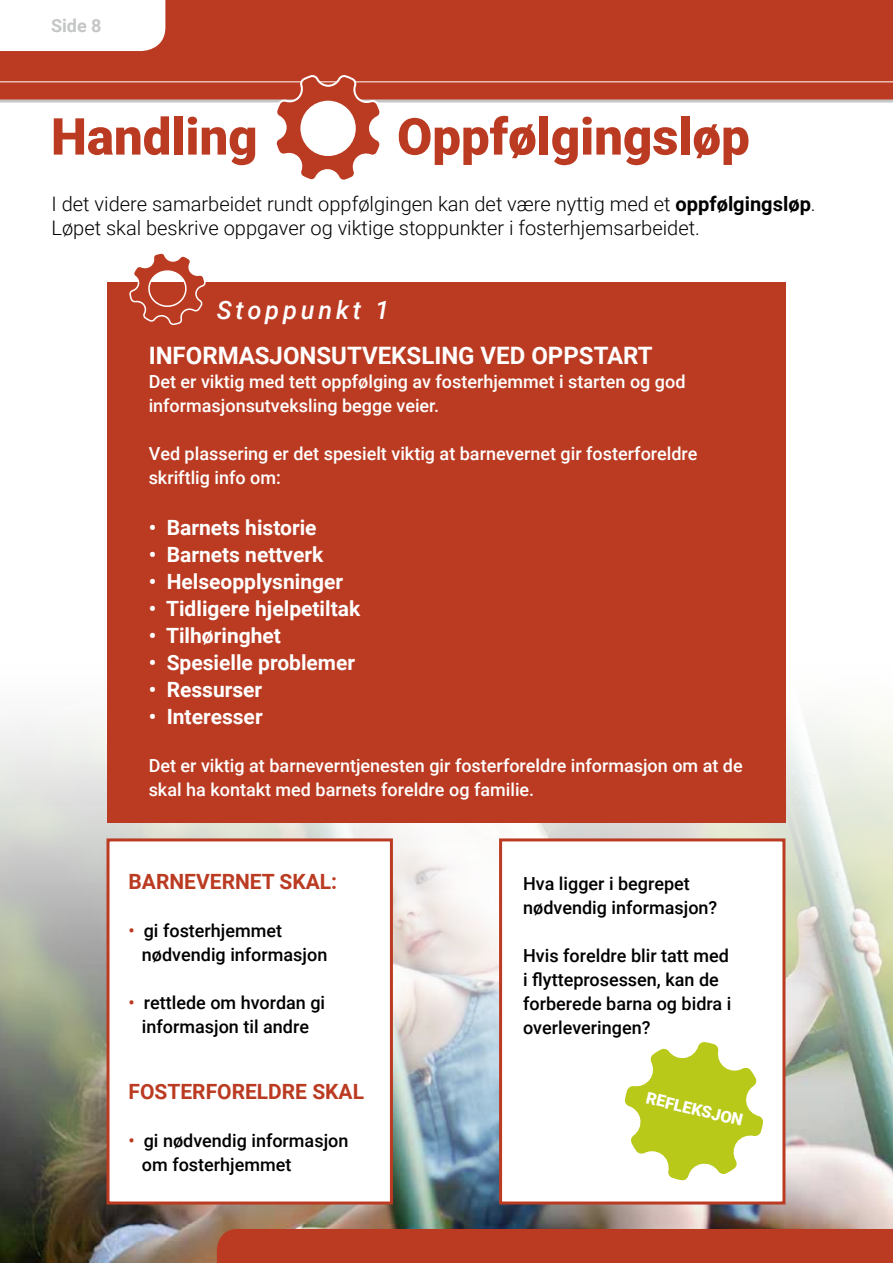
<style>
.page{position:relative;width:893px;height:1263px;background:#fff}
.page>*{position:absolute;margin:0;border:0;box-sizing:border-box;transform-origin:0 0}
.t1{font:900 51px "Roboto";color:#bb3b22}
.t2{font:italic 500 25.35px "Roboto";letter-spacing:.15em;color:#fff}
.t3{font:700 24px "Roboto";color:#fff}
.t4{font:700 21px "Roboto";color:#fff}
.t5{font:700 21px "Roboto";color:#bb3b22}
.t6{font:300 20.1px/24px "Roboto";color:#000}
.t7{font:500 18px/24px "Roboto";color:#fff}
.t8{font:500 18px/24px "Roboto";color:#000}
.t9{font:700 18px "Roboto";color:#c5c6c6}
.t10{font:900 16.35px "Roboto";color:#fff}
.s1{font-weight:700}
.s2{color:#bb3b22}
</style>
<div class="page">
<img style="left:0;top:586px;width:893px;height:677px">
<div style="left:217px;top:1229px;width:676px;height:34px;background:#bb3b22"></div>
<div style="left:0;top:0;width:893px;height:101px;background:#bb3b22"></div>
<div style="left:0;top:0;width:165px;height:51px;background:#fff"></div>
<hr style="left:0;top:99px;width:893px;height:3px;background:#c5c6c6">
<hr style="left:0;top:82px;width:893px;height:1px;background:#fff">
<svg style="left:273px;top:75px;width:111px;height:105px"></svg>
<div style="left:107px;top:283px;width:678px;height:540px;background:#bb3b22"></div>
<svg style="left:129px;top:253px;width:77px;height:72px"></svg>
<div style="left:107px;top:838px;width:286px;height:366px;background:#fff;border:3px solid #bb3b22"></div>
<div style="left:499px;top:838px;width:286px;height:366px;background:#fff;border:3px solid #bb3b22"></div>
<svg style="left:624px;top:1042px;width:140px;height:139px"></svg>
<p class="t9" style="left:51px;top:13px;width:52px">Side 8</p>
<h1 class="t1" style="left:51px;top:101px;width:208px">Handling</h1>
<h1 class="t1" style="left:397px;top:101px;width:354px">Oppfølgingsløp</h1>
<p class="t6" style="left:52px;top:191px;width:766px">I det videre samarbeidet rundt oppfølgingen kan det være nyttig med et <span class="s1">oppfølgingsløp</span>.<br>Løpet skal beskrive oppgaver og viktige stoppunkter i fosterhjemsarbeidet.</p>
<h2 class="t2" style="left:217px;top:293px;width:174px">Stoppunkt 1</h2>
<h3 class="t3" style="left:149px;top:339px;width:506px">INFORMASJONSUTVEKSLING VED OPPSTART</h3>
<p class="t7" style="left:149px;top:369px;width:538px">Det er viktig med tett oppfølging av fosterhjemmet i starten og god informasjonsutveksling begge veier.</p>
<p class="t7" style="left:149px;top:441px;width:550px">Ved plassering er det spesielt viktig at barnevernet gir fosterforeldre skriftlig info om:</p>
<p class="t4" style="left:149px;top:513px;width:169px">• Barnets historie</p>
<p class="t4" style="left:149px;top:540px;width:176px">• Barnets nettverk</p>
<p class="t4" style="left:149px;top:567px;width:196px">• Helseopplysninger</p>
<p class="t4" style="left:149px;top:594px;width:213px">• Tidligere hjelpetiltak</p>
<p class="t4" style="left:149px;top:621px;width:134px">• Tilhøringhet</p>
<p class="t4" style="left:149px;top:648px;width:208px">• Spesielle problemer</p>
<p class="t4" style="left:149px;top:675px;width:115px">• Ressurser</p>
<p class="t4" style="left:149px;top:702px;width:115px">• Interesser</p>
<p class="t7" style="left:149px;top:753px;width:596px">Det er viktig at barneverntjenesten gir fosterforeldre informasjon om at de skal ha kontakt med barnets foreldre og familie.</p>
<p class="t5" style="left:129px;top:867px;width:210px">BARNEVERNET SKAL:</p>
<p class="t8" style="left:142px;top:918px;width:187px;text-indent:-13px"><span class="s2">•</span> gi fosterhjemmet nødvendig informasjon</p>
<p class="t8" style="left:129px;top:990px;width:198px;text-align:center"><span class="s2">•</span> rettlede om hvordan gi informasjon til andre</p>
<p class="t5" style="left:129px;top:1077px;width:237px">FOSTERFORELDRE SKAL</p>
<p class="t8" style="left:142px;top:1128px;width:208px;text-indent:-13px"><span class="s2">•</span> gi nødvendig informasjon om fosterhjemmet</p>
<p class="t8" style="left:523px;top:871px;width:196px">Hva ligger i begrepet nødvendig informasjon?</p>
<p class="t8" style="left:523px;top:943px;width:210px">Hvis foreldre blir tatt med i -flytteprosessen, kan de forberede barna og bidra i overleveringen?</p>
<p class="t10" style="left:649px;top:1086px;width:101px;rotate:14deg">REFLEKSJON</p>
</div>
